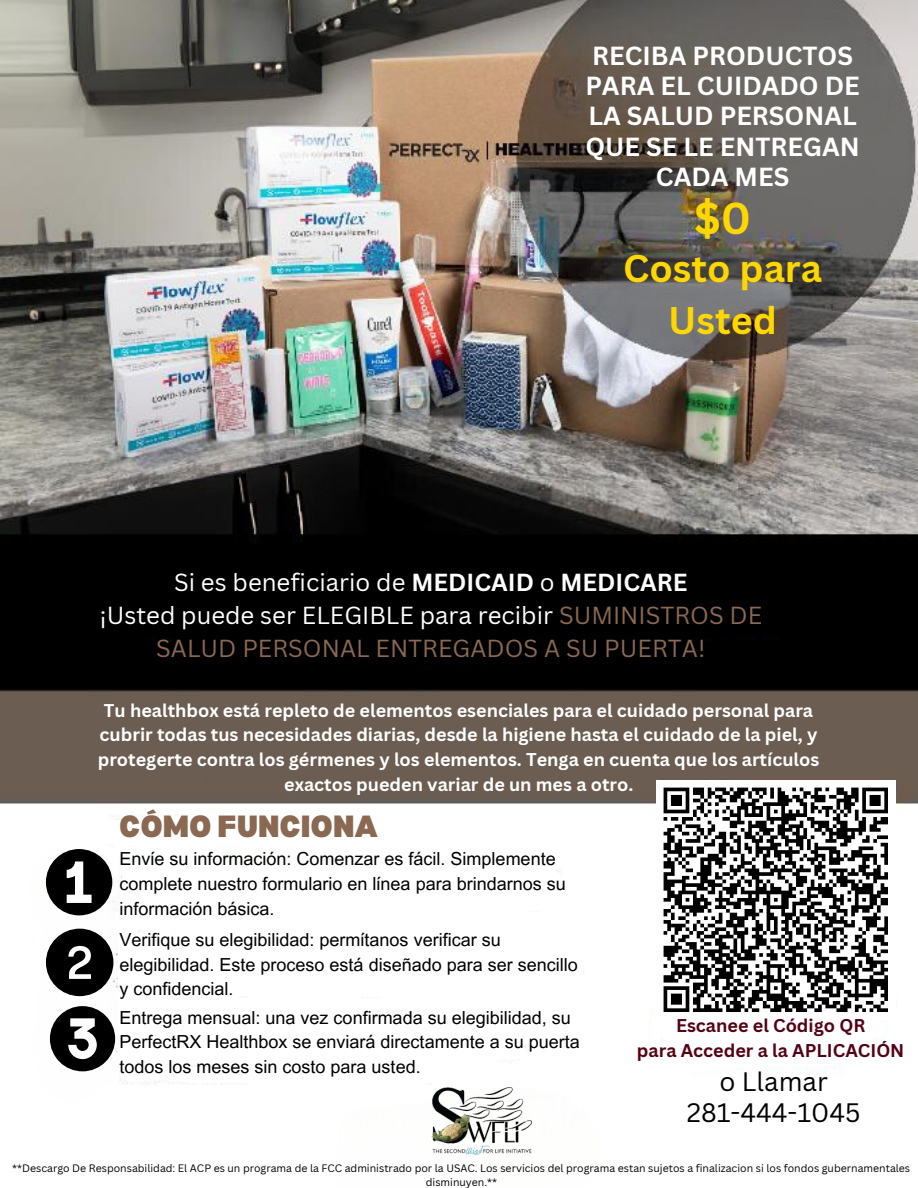
<style>
.page{position:relative;width:918px;height:1188px;background:#fff}
.page>*{position:absolute;margin:0;border:0;box-sizing:border-box;transform-origin:0 0}
.t1{font:700 43.5px "Canva Sans";color:#ffd700}
.t2{font:700 37.5px/51.8px "Canva Sans";color:#ffd700;text-align:center}
.t3{font:900 30px "Bernoru";color:#8a6851}
.t4{font:25.95px/30.3px "Canva Sans";color:#000;text-align:center}
.t5{font:700 25.5px/30.3px "Canva Sans";color:#fff;text-align:center}
.t6{font:24px/32.7px "Canva Sans";color:#fff;text-align:center}
.t7{font:18px/24.8px "Arial MT Pro";color:#000}
.t8{font:700 18px/24.8px "Canva Sans";color:#fff;text-align:center}
.t9{font:700 18px/24.8px "Canva Sans";color:#560216;text-align:center}
.t10{font:10.5px/14px "Canva Sans";color:#000;text-align:center}
.s1{font-weight:700}
.s2{color:#8a6851}
</style>
<div class="page">
<img style="left:0;top:0;width:918px;height:1072px">
<div style="left:656px;top:780px;width:239px;height:239px;background:#fff"></div>
<svg style="left:663px;top:787px;width:225px;height:225px"></svg>
<div style="left:73px;top:694px;width:798px;height:103px;background:#6b5d51"></div>
<div style="left:123px;top:570px;width:506px;height:97px;background:#000"></div>
<div style="left:577px;top:590px;width:236px;height:80px;background:#000"></div>
<div style="left:222px;top:564px;width:193px;height:25px;background:#000"></div>
<svg style="left:118px;top:1000px;width:298px;height:84px"></svg>
<svg style="left:133px;top:1009px;width:436px;height:76px"></svg>
<svg style="left:651px;top:1014px;width:233px;height:60px"></svg>
<svg style="left:50px;top:1006px;width:65px;height:65px"></svg>
<svg style="left:46px;top:810px;width:540px;height:190px"></svg>
<img style="left:431px;top:1087px;width:101px;height:68px">
<h2 class="t5" style="left:585px;top:40px;width:276px">RECIBA PRODUCTOS<br>PARA EL CUIDADO DE<br>LA SALUD PERSONAL<br>QUE SE LE ENTREGAN<br>CADA MES</h2>
<h6 class="t1" style="left:694px;top:187px;width:58px">$0</h6>
<h5 class="t2" style="left:623px;top:242px;width:200px">Costo para<br>Usted</h5>
<h4 class="t6" style="left:99px;top:566px;width:664px">Si es beneficiario de <span class="s1">MEDICAID</span> o <span class="s1">MEDICARE<br></span>¡Usted puede ser ELEGIBLE para recibir <span class="s2">SUMINISTROS DE<br>SALUD PERSONAL ENTREGADOS A SU PUERTA!</span></h4>
<p class="t8" style="left:98px;top:697px;width:723px">Tu healthbox está repleto de elementos esenciales para el cuidado personal para cubrir todas tus necesidades diarias, desde la higiene hasta el cuidado de la piel, y protegerte contra los gérmenes y los elementos. Tenga en cuenta que los artículos exactos pueden variar de un mes a otro.</p>
<p class="t3" style="left:119px;top:810px;width:260px">CÓMO FUNCIONA</p>
<p class="t7" style="left:120px;top:849px;width:448px">Envíe su información: Comenzar es fácil. Simplemente complete nuestro formulario en línea para brindarnos su información básica.</p>
<h3 class="t7" style="left:120px;top:929px;width:460px">Verifique su elegibilidad: permítanos verificar su elegibilidad. Este proceso está diseñado para ser sencillo y confidencial.</h3>
<p class="t7" style="left:120px;top:1007px;width:462px">Entrega mensual: una vez confirmada su elegibilidad, su<br>PerfectRX Healthbox se enviará directamente a su puerta todos los meses sin costo para usted.</p>
<p class="t9" style="left:637px;top:1013px;width:269px">Escanee el Código QR<br>para Acceder a la APLICACIÓN</p>
<p class="t4" style="left:687px;top:1066px;width:175px">o Llamar<br>281-444-1045</p>
<h1 class="t10" style="left:12px;top:1161px;width:899px">**Descargo De Responsabilidad: El ACP es un programa de la FCC administrado por la USAC. Los servicios del programa estan sujetos a finalizacion si los fondos gubernamentales disminuyen.**</h1>
</div>
